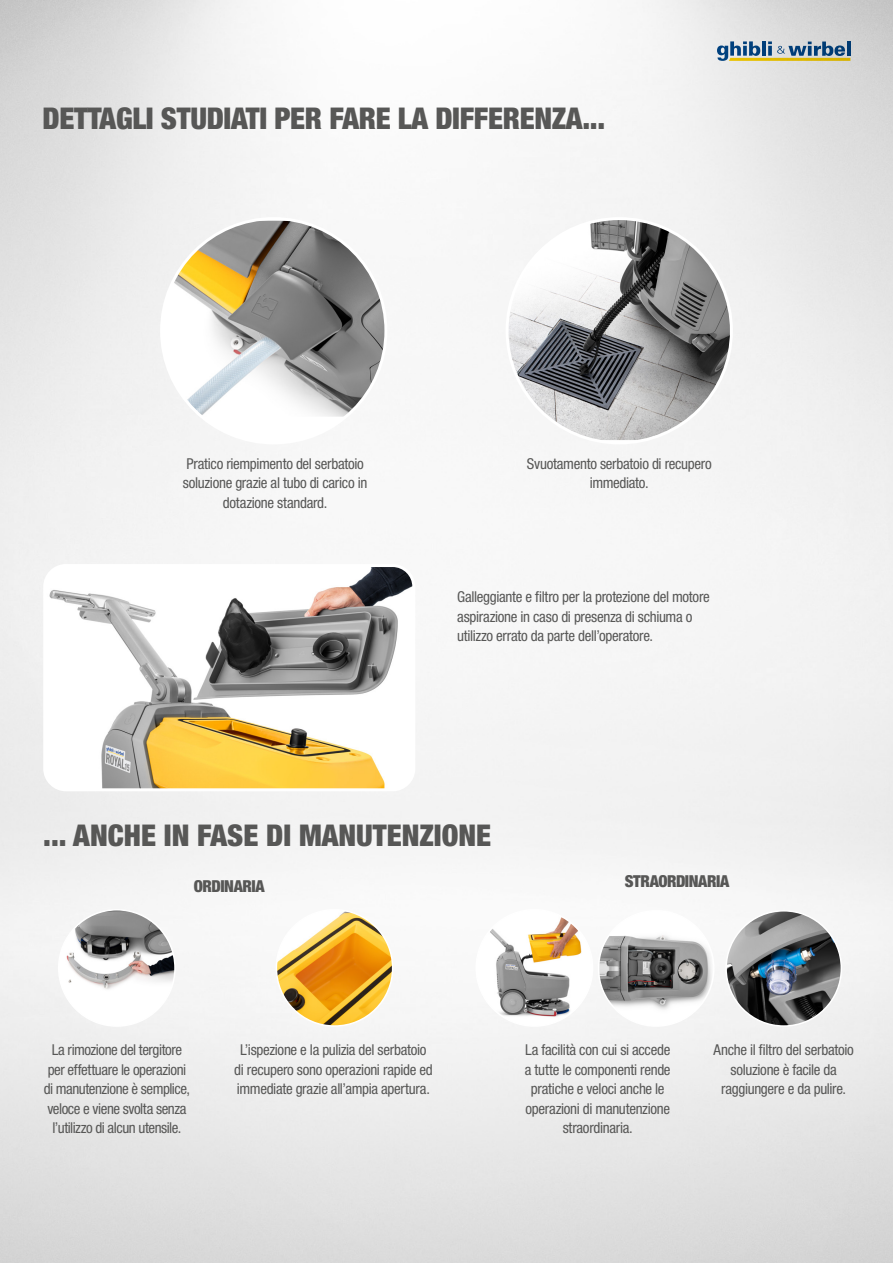
<style>
.page{position:relative;width:893px;height:1263px;background:#fff}
.page>*{position:absolute;margin:0;border:0;box-sizing:border-box;transform-origin:0 0}
._1-TitoloMacchina{font:900 condensed 30px "Helvetica Neue LT Std";letter-spacing:-.01em;color:#575756}
.TITOLO_TESTO_3{font:900 condensed 16.5px "Helvetica Neue LT Std";letter-spacing:-.03em;color:#575756}
.t1{font:condensed 15px/19.5px "Helvetica Neue LT Std";letter-spacing:-.02em;color:#575756;text-align:center}
</style>
<div class="page">
<img style="left:0;top:0;width:893px;height:1263px">
<img style="left:276px;top:910px;width:117px;height:116px">
<div style="left:276px;top:909px;width:117px;height:118px;border:2px solid #fff;border-radius:50%"></div>
<img style="left:59px;top:910px;width:116px;height:116px;border-radius:58px">
<div style="left:58px;top:909px;width:118px;height:118px;border:2px solid #fff;border-radius:50%"></div>
<img style="left:598px;top:911px;width:116px;height:115px;border-radius:58px">
<div style="left:598px;top:910px;width:117px;height:117px;border:2px solid #fff;border-radius:50%"></div>
<img style="left:476px;top:910px;width:116px;height:115px">
<div style="left:475px;top:909px;width:118px;height:118px;border:2px solid #fff;border-radius:50%"></div>
<img style="left:726px;top:911px;width:115px;height:115px;border-radius:58px">
<div style="left:725px;top:910px;width:117px;height:117px;border:2px solid #fff;border-radius:50%"></div>
<img style="left:45px;top:565px;width:369px;height:225px">
<div style="left:43px;top:564px;width:372px;height:227px;border:3px solid #fff;border-radius:21px"></div>
<div style="left:162px;top:219px;width:224px;height:224px;background:#fff;border-radius:50%"></div>
<img style="left:162px;top:221px;width:224px;height:196px">
<img style="left:507px;top:219px;width:224px;height:221px">
<svg style="left:717px;top:41px;width:133px;height:20px;background:#92a29d"></svg>
<p class="_1-TitoloMacchina" style="left:43px;top:100px;width:564px">DETTAGLI STUDIATI PER FARE LA DIFFERENZA...</p>
<p class="t1" style="left:183px;top:454px;width:186px">Pratico riempimento del serbatoio soluzione grazie al tubo di carico in dotazione standard.</p>
<p class="t1" style="left:527px;top:454px;width:187px">Svuotamento serbatoio di recupero immediato.</p>
<p class="t1" style="left:457px;top:587px;width:254px;text-align:left">Galleggiante e filtro per la protezione del motore aspirazione in caso di presenza di schiuma o utilizzo errato da parte dell’operatore.</p>
<p class="_1-TitoloMacchina" style="left:43px;top:817px;width:449px">... ANCHE IN FASE DI MANUTENZIONE</p>
<p class="TITOLO_TESTO_3" style="left:194px;top:876px;width:72px">ORDINARIA</p>
<p class="TITOLO_TESTO_3" style="left:625px;top:870px;width:106px">STRAORDINARIA</p>
<p class="t1" style="left:44px;top:1040px;width:148px">La rimozione del tergitore per effettuare le operazioni di manutenzione è semplice, veloce e viene svolta senza l’utilizzo di alcun utensile.</p>
<p class="t1" style="left:525px;top:1040px;width:147px">La facilità con cui si accede a tutte le componenti rende pratiche e veloci anche le operazioni di manutenzione straordinaria.</p>
<p class="t1" style="left:234px;top:1040px;width:200px">L’ispezione e la pulizia del serbatoio di recupero sono operazioni rapide ed immediate grazie all’ampia apertura.</p>
<p class="t1" style="left:714px;top:1040px;width:142px">Anche il filtro del serbatoio soluzione è facile da raggiungere e da pulire.</p>
</div>
